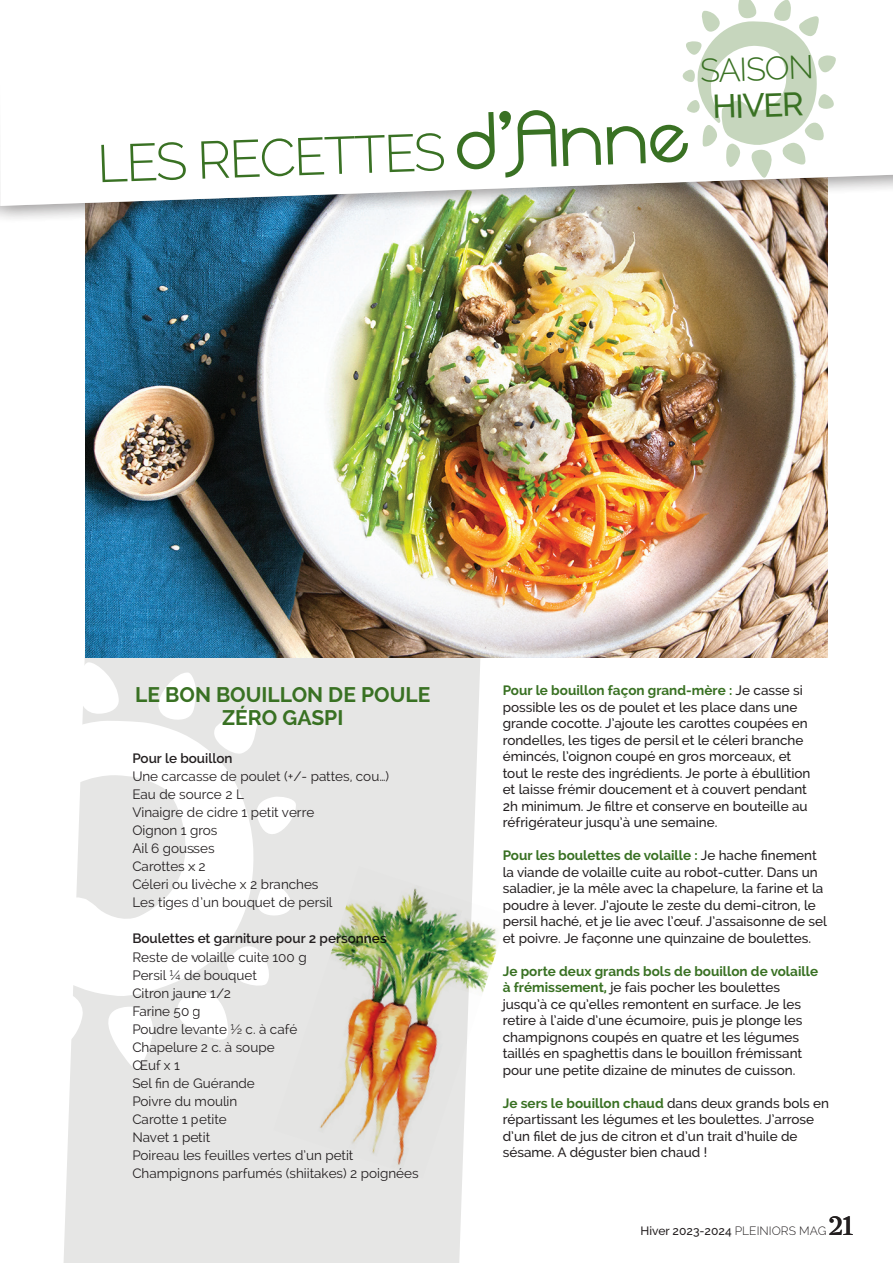
<style>
.page{position:relative;width:893px;height:1263px;background:#fff}
.page>*{position:absolute;margin:0;border:0;box-sizing:border-box;transform-origin:0 0}
.t1{font:300 52.5px "Raleway";color:#397123}
.t2{font:500 32.85px "Raleway";color:#397123}
.t3{font:300 32.85px "Raleway";color:#397123}
.t4{font:27px "Farnham Text Regular LF";color:#231f20}
.t5{font:700 21px/22.5px "Raleway";color:#397123;text-align:center}
.t6{font:500 13.5px/16.5px "Raleway";color:#231f20}
.t7{font:13.5px "Raleway";color:#231f20}
.t8{font:600 13.5px "Raleway";color:#231f20}
.t9{font:500 12px "Raleway";color:#231f20}
.s1{font-family:"Quadranta";font-weight:400;font-size:75px}
.s2{font-weight:700;color:#397123}
.s3{font-weight:300}
</style>
<div class="page">
<div style="left:64px;top:658px;width:416px;height:605px;background:#e6e6e5"></div>
<img style="left:85px;top:257px;width:743px;height:401px">
<div style="left:0;top:0;width:893px;height:257px;background:#231f20;opacity:.25"></div>
<svg style="left:64px;top:720px;width:192px;height:217px"></svg>
<svg style="left:69px;top:661px;width:50px;height:54px"></svg>
<svg style="left:157px;top:671px;width:40px;height:50px"></svg>
<svg style="left:207px;top:705px;width:55px;height:51px"></svg>
<svg style="left:247px;top:796px;width:51px;height:55px"></svg>
<svg style="left:252px;top:882px;width:21px;height:39px"></svg>
<svg style="left:64px;top:937px;width:207px;height:137px"></svg>
<div style="left:0;top:0;width:893px;height:224px;background:#231f20;opacity:.25"></div>
<svg style="left:0;top:0;width:893px;height:206px"></svg>
<svg style="left:681px;top:0;width:156px;height:180px"></svg>
<img style="left:273px;top:866px;width:224px;height:312px">
<p class="t3" style="left:699px;top:52px;width:115px;rotate:-2deg">SAISON</p>
<p class="t2" style="left:712px;top:88px;width:93px;rotate:-2deg">HIVER</p>
<p class="t2" style="left:670px;top:89px;width:176px;rotate:-2deg">PRINT MPS</p>
<p class="t1" style="left:96px;top:133px;width:594px;rotate:-2deg">LES RECETTES <span class="s1">d’Anne</span></p>
<p class="t5" style="left:135px;top:684px;width:297px">LE BON BOUILLON DE POULE<br>ZÉRO GASPI</p>
<p class="t8" style="left:132px;top:751px;width:102px">Pour le bouillon</p>
<p class="t7" style="left:132px;top:769px;width:258px">Une carcasse de poulet (+/- pattes, cou…)</p>
<p class="t7" style="left:132px;top:787px;width:113px">Eau de source 2 L</p>
<p class="t7" style="left:132px;top:805px;width:184px">Vinaigre de cidre 1 petit verre</p>
<p class="t7" style="left:132px;top:823px;width:87px">Oignon 1 gros</p>
<p class="t7" style="left:132px;top:841px;width:84px">Ail 6 gousses</p>
<p class="t7" style="left:132px;top:859px;width:75px">Carottes x 2</p>
<p class="t7" style="left:132px;top:877px;width:188px">Céleri ou livèche x 2 branches</p>
<p class="t7" style="left:132px;top:895px;width:202px">Les tiges d’un bouquet de persil</p>
<p class="t8" style="left:132px;top:931px;width:256px">Boulettes et garniture pour 2 personnes</p>
<p class="t7" style="left:132px;top:949px;width:176px">Reste de volaille cuite 100 g</p>
<p class="t7" style="left:132px;top:967px;width:126px">Persil ¼ de bouquet</p>
<p class="t7" style="left:132px;top:985px;width:100px">Citron jaune 1/2</p>
<p class="t7" style="left:132px;top:1003px;width:70px">Farine 50 g</p>
<p class="t7" style="left:132px;top:1021px;width:166px">Poudre levante ½ c. à café</p>
<p class="t7" style="left:132px;top:1039px;width:144px">Chapelure 2 c. à soupe</p>
<p class="t7" style="left:132px;top:1057px;width:49px">Œuf x 1</p>
<p class="t7" style="left:132px;top:1075px;width:124px">Sel fin de Guérande</p>
<p class="t7" style="left:132px;top:1093px;width:106px">Poivre du moulin</p>
<p class="t7" style="left:132px;top:1111px;width:96px">Carotte 1 petite</p>
<p class="t7" style="left:132px;top:1129px;width:79px">Navet 1 petit</p>
<p class="t7" style="left:132px;top:1147px;width:223px">Poireau les feuilles vertes d’un petit</p>
<p class="t7" style="left:132px;top:1165px;width:288px">Champignons parfumés (shiitakes) 2 poignées</p>
<p class="t6" style="left:503px;top:682px;width:309px"><span class="s2">Pour le bouillon façon grand-mère :</span> Je casse si possible les os de poulet et les place dans une grande cocotte. J’ajoute les carottes coupées en rondelles, les tiges de persil et le céleri branche émincés, l’oignon coupé en gros morceaux, et tout le reste des ingrédients. Je porte à ébullition et laisse frémir doucement et à couvert pendant 2h minimum. Je filtre et conserve en bouteille au réfrigérateur jusqu’à une semaine.</p>
<p class="t6" style="left:503px;top:847px;width:326px"><span class="s2">Pour les boulettes de volaille :</span> Je hache finement la viande de volaille cuite au robot-cutter. Dans un saladier, je la mêle avec la chapelure, la farine et la poudre à lever. J’ajoute le zeste du demi-citron, le persil haché, et je lie avec l’œuf. J’assaisonne de sel et poivre. Je façonne une quinzaine de boulettes.</p>
<p class="t6" style="left:503px;top:963px;width:317px"><span class="s2">Je porte deux grands bols de bouillon de volaille à frémissement,</span> je fais pocher les boulettes jusqu’à ce qu’elles remontent en surface. Je les retire à l’aide d’une écumoire, puis je plonge les champignons coupés en quatre et les légumes taillés en spaghettis dans le bouillon frémissant pour une petite dizaine de minutes de cuisson.</p>
<p class="t6" style="left:503px;top:1095px;width:328px"><span class="s2">Je sers le bouillon chaud</span> dans deux grands bols en répartissant les légumes et les boulettes. J’arrose d’un filet de jus de citron et d’un trait d’huile de sésame. A déguster bien chaud !</p>
<p class="t9" style="left:640px;top:1224px;width:188px">Hiver 2023-2024 <span class="s3">PLEINIORS MAG</span></p>
<h3 class="t4" style="left:829px;top:1210px;width:26px">21</h3>
</div>
